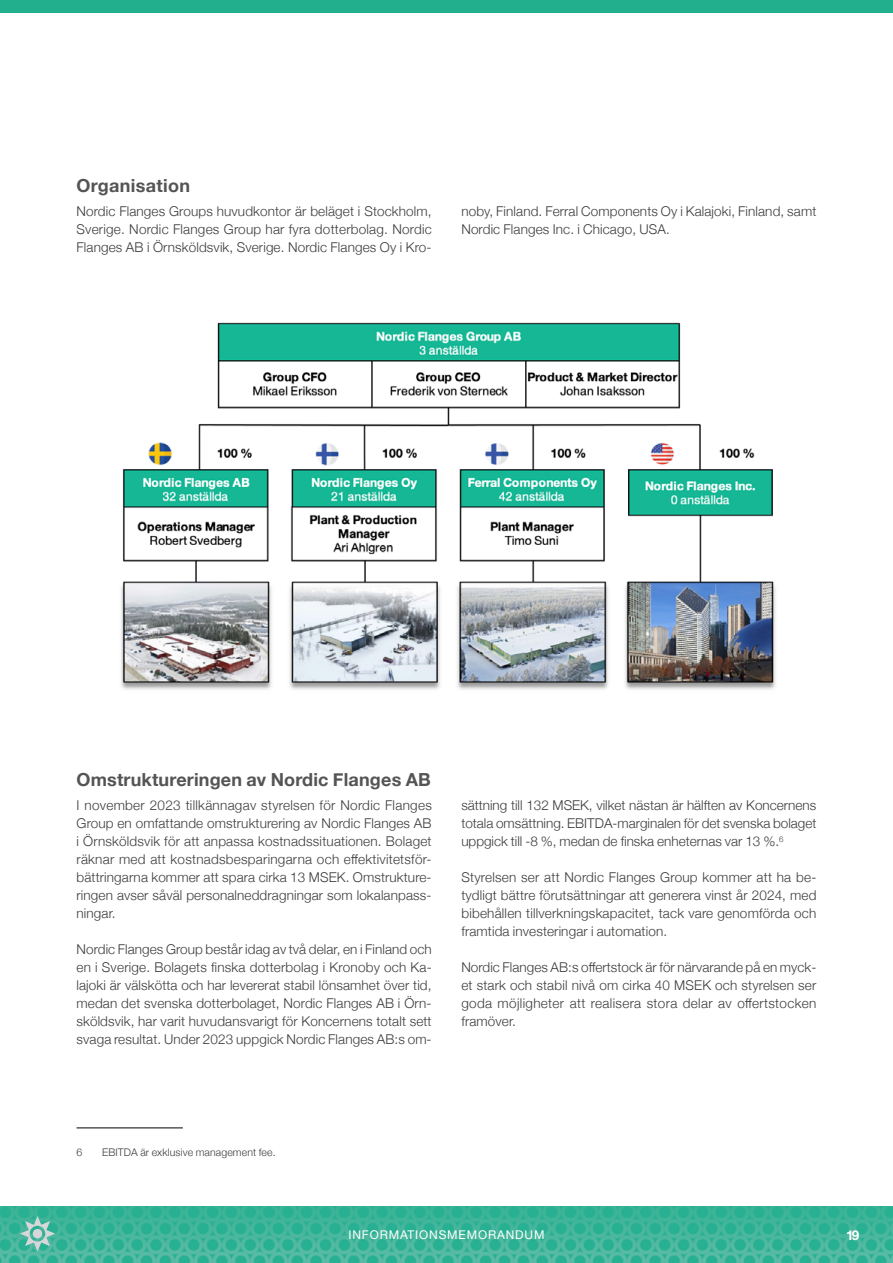
<style>
.page{position:relative;width:893px;height:1263px;background:#fff}
.page>*{position:absolute;margin:0;border:0;box-sizing:border-box;transform-origin:0 0}
.t1{font:700 18px "Helvetica Neue";letter-spacing:.01em;color:#555454}
.t2{font:300 13.5px/18px "Helvetica Neue";letter-spacing:.01em;color:#3c3c3b;text-align:justify}
.t3{font:700 13.5px "Helvetica Neue";color:#fff}
.t4{font:12px "Helvetica Neue";letter-spacing:.07em;color:#fff}
.t5{font:300 10.5px "Helvetica Neue";letter-spacing:.01em;color:#3c3c3b}
</style>
<div class="page">
<img style="left:0;top:1206px;width:893px;height:57px">
<div style="left:0;top:0;width:893px;height:13px;background:#22af8e"></div>
<svg style="left:20px;top:1216px;width:35px;height:35px"></svg>
<div style="left:33px;top:1229px;width:9px;height:9px;background:#d7d6d9;border-radius:50%"></div>
<hr style="left:77px;top:1127px;width:106px;height:1px;background:#000">
<img style="left:121px;top:322px;width:655px;height:368px">
<h1 class="t1" style="left:77px;top:171px;width:115px">Organisation</h1>
<p class="t2" style="left:77px;top:201px;width:357px">Nordic Flanges Groups huvudkontor är beläget i Stockholm, Sverige. Nordic Flanges Group har fyra dotterbolag. Nordic Flanges AB i Örnsköldsvik, Sverige. Nordic Flanges Oy i Kro-</p>
<p class="t2" style="left:461px;top:201px;width:357px">noby, Finland. Ferral Components Oy i Kalajoki, Finland, samt<br>Nordic Flanges Inc. i Chicago, USA.</p>
<h1 class="t1" style="left:77px;top:765px;width:356px">Omstruktureringen av Nordic Flanges AB</h1>
<p class="t2" style="left:77px;top:795px;width:357px">I november 2023 tillkännagav styrelsen för Nordic Flanges Group en omfattande omstrukturering av Nordic Flanges AB i Örnsköldsvik för att anpassa kostnadssituationen. Bolaget räknar med att kostnadsbesparingarna och effektivitetsför&shy;bättringarna kommer att spara cirka 13 MSEK. Omstrukture&shy;ringen avser såväl personalneddragningar som lokalanpass&shy;ningar.</p>
<p class="t2" style="left:77px;top:939px;width:357px">Nordic Flanges Group består idag av två delar, en i Finland och en i Sverige. Bolagets finska dotterbolag i Kronoby och Ka&shy;lajoki är välskötta och har levererat stabil lönsamhet över tid, medan det svenska dotterbolaget, Nordic Flanges AB i Örn&shy;sköldsvik, har varit huvudansvarigt för Koncernens totalt sett svaga resultat. Under 2023 uppgick Nordic Flanges AB:s om-</p>
<p class="t2" style="left:461px;top:795px;width:357px">sättning till 132 MSEK, vilket nästan är hälften av Koncernens totala omsättning. EBITDA-marginalen för det svenska bolaget uppgick till -8 %, medan de finska enheternas var 13 %.<sup>6</sup></p>
<p class="t2" style="left:461px;top:867px;width:357px">Styrelsen ser att Nordic Flanges Group kommer att ha be&shy;tydligt bättre förutsättningar att generera vinst år 2024, med bibehållen tillverkningskapacitet, tack vare genomförda och framtida investeringar i automation.</p>
<p class="t2" style="left:461px;top:957px;width:357px">Nordic Flanges AB:s offertstock är för närvarande på en myck&shy;et stark och stabil nivå om cirka 40 MSEK och styrelsen ser goda möjligheter att realisera stora delar av offertstocken framöver.</p>
<p class="t5" style="left:77px;top:1144px;width:7px">6</p>
<p class="t5" style="left:102px;top:1144px;width:175px">EBITDA är exklusive management fee.</p>
<p class="t4" style="left:349px;top:1226px;width:197px">INFORMATIONSMEMORANDUM</p>
<p class="t3" style="left:846px;top:1225px;width:15px">19</p>
</div>
